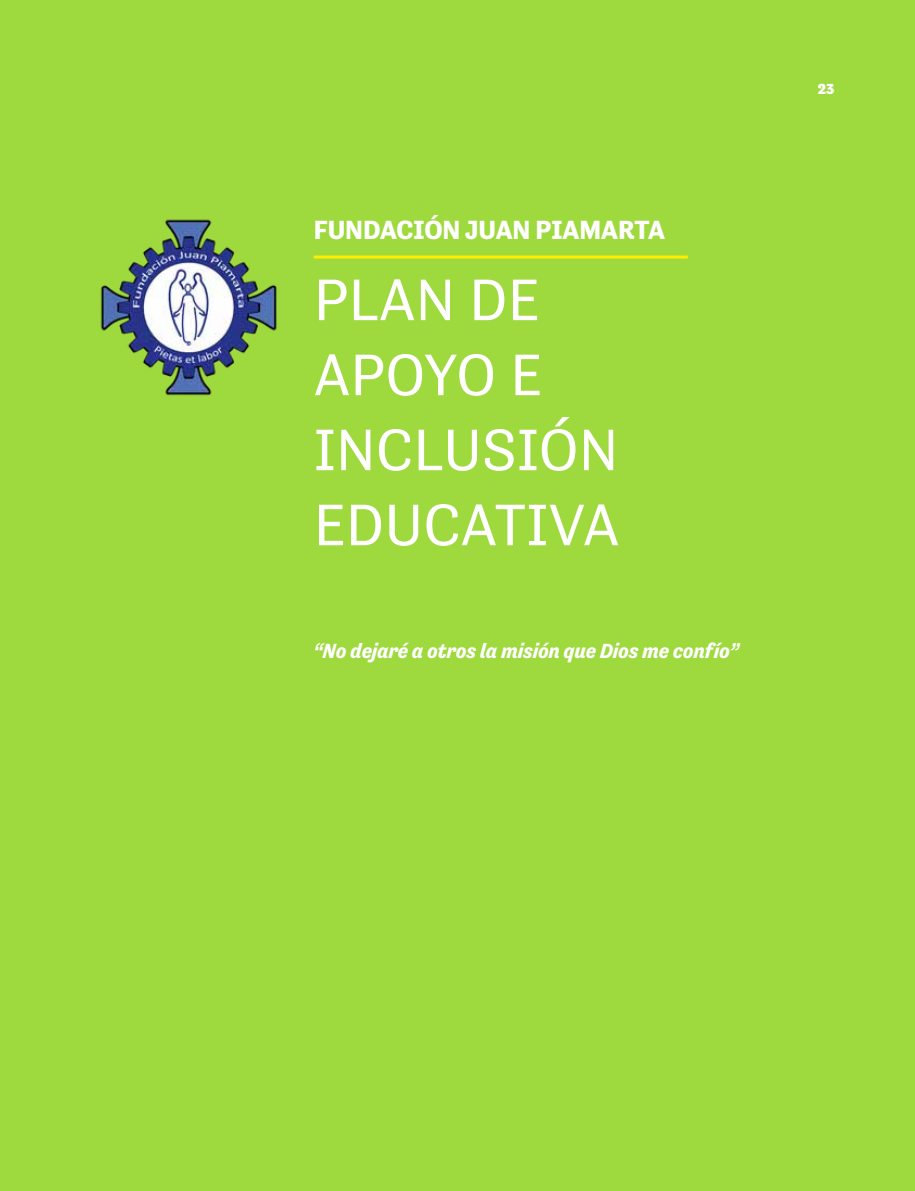
<style>
.page{position:relative;width:915px;height:1191px;background:#fff}
.page>*{position:absolute;margin:0;border:0;box-sizing:border-box;transform-origin:0 0}
.t1{font:60px/75px "Tenso";color:#fff}
.t2{font:700 27px "Tenso";color:#fff}
.t3{font:italic 700 21px "Tenso";color:#fff}
.t4{font:900 15px "Tenso";color:#fff}
</style>
<div class="page">
<div style="left:0;top:0;width:914px;height:1191px;background:#9ed93d"></div>
<hr style="left:313px;top:255px;width:374px;height:3px;background:#fe0">
<img style="left:100px;top:219px;width:177px;height:177px">
<p class="t2" style="left:313px;top:214px;width:352px">FUNDACIÓN JUAN PIAMARTA</p>
<h1 class="t1" style="left:313px;top:262px;width:307px">PLAN DE<br>APOYO E<br>INCLUSIÓN<br>EDUCATIVA</h1>
<p class="t3" style="left:313px;top:639px;width:426px">“No dejaré a otros la misión que Dios me confío”</p>
<p class="t4" style="left:817px;top:81px;width:18px">23</p>
</div>
